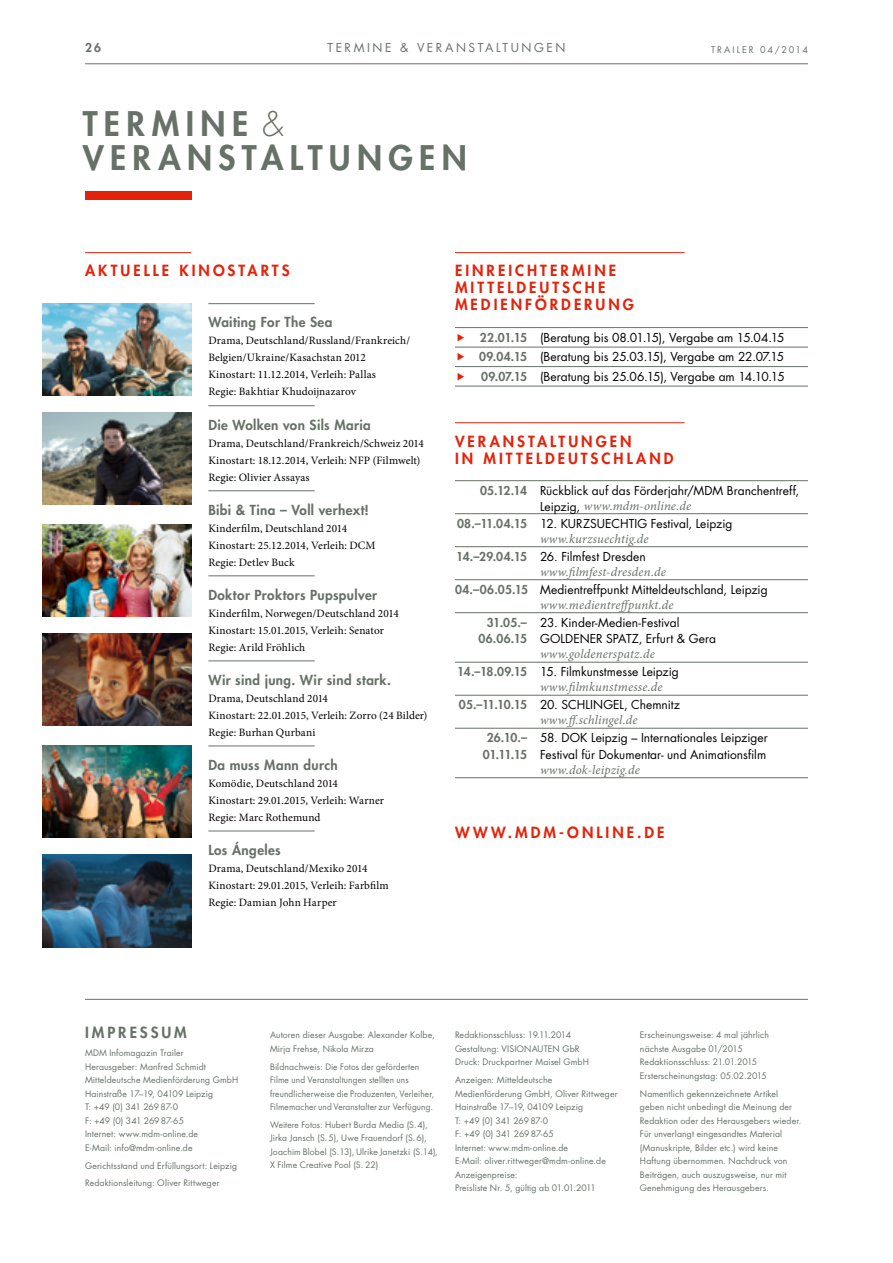
<style>
.page{position:relative;width:893px;height:1263px;background:#fff}
.page>*{position:absolute;margin:0;border:0;box-sizing:border-box;transform-origin:0 0}
.t1{font:800 33px/34px "Futura Std";letter-spacing:.19em;color:#677168}
.t2{font:800 15px/17px "Futura Std";letter-spacing:.2em;color:#e4220a}
.t3{font:800 15px "Futura Std";letter-spacing:.195em;color:#677168}
.t4{font:800 13.5px "Futura Std";letter-spacing:.025em;color:#677168}
.t5{font:italic 12.75px "Minion Pro";letter-spacing:.015em;color:#677168}
.t6{font:12px/19.5px "Futura Std";color:#000;text-align:justify}
.t7{font:12px "Futura Std";letter-spacing:.21em;color:#677168}
.t8{font:800 12px "Futura Std";color:#677168}
.t9{font:11.25px/17px "Minion Pro";letter-spacing:.01em;color:#000}
.t10{font:9px "Futura Std";letter-spacing:.215em;color:#677168}
.t11{font:8.7px/13.5px "Futura Std";letter-spacing:.015em;color:#677168}
.t12{font:8.7px/13.5px "Futura Std";letter-spacing:.015em;color:#677168;scale:.95 1}
.s1{font-weight:300}
.s2{font-weight:800;color:#677168}
</style>
<div class="page">
<hr style="left:85px;top:63px;width:723px;height:1px;background:#677168">
<div style="left:85px;top:191px;width:106px;height:9px;background:#e4220a"></div>
<hr style="left:85px;top:999px;width:723px;height:1px;background:#677168">
<hr style="left:208px;top:303px;width:107px;height:1px;background:#677168">
<hr style="left:208px;top:405px;width:107px;height:1px;background:#677168">
<hr style="left:208px;top:490px;width:107px;height:1px;background:#677168">
<hr style="left:208px;top:575px;width:107px;height:1px;background:#677168">
<hr style="left:208px;top:660px;width:107px;height:1px;background:#677168">
<hr style="left:208px;top:745px;width:107px;height:1px;background:#677168">
<hr style="left:208px;top:831px;width:107px;height:1px;background:#677168">
<hr style="left:85px;top:252px;width:106px;height:1px;background:#e4220a">
<img style="left:43px;top:303px;width:148px;height:92px">
<img style="left:43px;top:412px;width:148px;height:93px">
<img style="left:43px;top:524px;width:148px;height:93px">
<img style="left:43px;top:634px;width:148px;height:92px">
<img style="left:43px;top:745px;width:148px;height:93px">
<img style="left:43px;top:855px;width:148px;height:92px">
<hr style="left:455px;top:252px;width:230px;height:1px;background:#e4220a">
<hr style="left:455px;top:327px;width:353px;height:1px;background:#677168">
<hr style="left:455px;top:347px;width:353px;height:1px;background:#677168">
<hr style="left:455px;top:366px;width:353px;height:1px;background:#677168">
<hr style="left:455px;top:386px;width:353px;height:1px;background:#677168">
<hr style="left:455px;top:422px;width:230px;height:1px;background:#e4220a">
<hr style="left:455px;top:480px;width:353px;height:1px;background:#677168">
<hr style="left:455px;top:513px;width:353px;height:1px;background:#677168">
<hr style="left:455px;top:546px;width:353px;height:1px;background:#677168">
<hr style="left:455px;top:579px;width:353px;height:1px;background:#677168">
<hr style="left:455px;top:612px;width:353px;height:1px;background:#677168">
<hr style="left:455px;top:662px;width:353px;height:1px;background:#677168">
<hr style="left:455px;top:695px;width:353px;height:1px;background:#677168">
<hr style="left:455px;top:728px;width:353px;height:1px;background:#677168">
<hr style="left:455px;top:777px;width:353px;height:1px;background:#677168">
<h3 class="t7" style="left:328px;top:40px;width:239px">TERMINE &amp; VERANSTALTUNGEN</h3>
<h3 class="t8" style="left:85px;top:40px;width:18px">26</h3>
<p class="t10" style="left:711px;top:43px;width:98px">TRAILER 04/2014</p>
<h1 class="t1" style="left:83px;top:107px;width:385px">TERMINE <span class="s1">&amp;<br></span>VERANSTALTUNGEN</h1>
<h2 class="t2" style="left:85px;top:262px;width:206px">AKTUELLE KINOSTARTS</h2>
<h2 class="t2" style="left:455px;top:262px;width:180px">EINREICHTERMINE<br>MITTELDEUTSCHE<br>MEDIENFÖRDERUNG</h2>
<h3 class="t6" style="left:479px;top:328px;width:307px"><span class="s2">22.01.15</span> (Beratung bis 08.01.15), Vergabe am 15.04.15<br><span class="s2">09.04.15</span> (Beratung bis 25.03.15), Vergabe am 22.07.15<br><span class="s2">09.07.15</span> (Beratung bis 25.06.15), Vergabe am 14.10.15</h3>
<h3 class="t4" style="left:208px;top:314px;width:126px">Waiting For The Sea</h3>
<p class="t9" style="left:208px;top:332px;width:203px">Drama, Deutschland/Russland/Frankreich/ Belgien/Ukraine/Kasachstan 2012<br>Kinostart: 11.12.2014, Verleih: Pallas<br>Regie: Bakhtiar Khudoijnazarov</p>
<h3 class="t4" style="left:208px;top:416px;width:164px">Die Wolken von Sils Maria</h3>
<p class="t9" style="left:208px;top:434px;width:217px">Drama, Deutschland/Frankreich/Schweiz 2014<br>Kinostart: 18.12.2014, Verleih: NFP (Filmwelt)<br>Regie: Olivier Assayas</p>
<h3 class="t4" style="left:208px;top:501px;width:162px">Bibi &amp; Tina – Voll verhext!</h3>
<p class="t9" style="left:208px;top:519px;width:169px">Kinderfilm, Deutschland 2014<br>Kinostart: 25.12.2014, Verleih: DCM<br>Regie: Detlev Buck</p>
<h3 class="t4" style="left:208px;top:586px;width:170px">Doktor Proktors Pupspulver</h3>
<p class="t9" style="left:208px;top:605px;width:192px">Kinderfilm, Norwegen/Deutschland 2014<br>Kinostart: 15.01.2015, Verleih: Senator<br>Regie: Arild Fröhlich</p>
<h3 class="t4" style="left:208px;top:671px;width:184px">Wir sind jung. Wir sind stark.</h3>
<p class="t9" style="left:208px;top:690px;width:221px">Drama, Deutschland 2014<br>Kinostart: 22.01.2015, Verleih: Zorro (24 Bilder)<br>Regie: Burhan Qurbani</p>
<h3 class="t4" style="left:208px;top:756px;width:131px">Da muss Mann durch</h3>
<p class="t9" style="left:208px;top:775px;width:177px">Komödie, Deutschland 2014<br>Kinostart: 29.01.2015, Verleih: Warner<br>Regie: Marc Rothemund</p>
<h3 class="t4" style="left:208px;top:841px;width:74px">Los Ángeles</h3>
<p class="t9" style="left:208px;top:860px;width:182px">Drama, Deutschland/Mexiko 2014<br>Kinostart: 29.01.2015, Verleih: Farbfilm<br>Regie: Damian John Harper</p>
<h2 class="t2" style="left:455px;top:432px;width:220px">VERANSTALTUNGEN<br>IN MITTELDEUTSCHLAND</h2>
<h3 class="t6" style="left:480px;top:481px;width:321px"><span class="s2">05.12.14</span> Rückblick auf das Förderjahr/MDM Branchentreff,</h3>
<h3 class="t5" style="left:540px;top:497px;width:153px"><sub>Leipzig,</sub> www.mdm-online.de</h3>
<h3 class="t6" style="left:457px;top:514px;width:277px"><span class="s2">08.–11.04.15</span> 12. KURZSUECHTIG Festival, Leipzig</h3>
<h3 class="t5" style="left:540px;top:530px;width:110px">www.kurzsuechtig.de</h3>
<h3 class="t6" style="left:456px;top:547px;width:191px"><span class="s2">14.–29.04.15</span> 26. Filmfest Dresden</h3>
<h3 class="t5" style="left:540px;top:563px;width:127px">www.filmfest-dresden.de</h3>
<h3 class="t6" style="left:455px;top:580px;width:314px"><span class="s2">04.–06.05.15</span> Medientreffpunkt Mitteldeutschland, Leipzig</h3>
<h3 class="t5" style="left:540px;top:596px;width:135px">www.medientreffpunkt.de</h3>
<h3 class="t6" style="left:478px;top:614px;width:239px;line-height:16.5px;text-indent:8px"><span class="s2">31.05.–</span> 23. Kinder-Medien-Festival<br><span class="s2">06.06.15</span> GOLDENER SPATZ, Erfurt &amp; Gera</h3>
<h3 class="t5" style="left:540px;top:646px;width:116px">www.goldenerspatz.de</h3>
<h3 class="t6" style="left:457px;top:662px;width:223px"><span class="s2">14.–18.09.15</span> 15. Filmkunstmesse Leipzig</h3>
<h3 class="t5" style="left:540px;top:679px;width:124px">www.filmkunstmesse.de</h3>
<h3 class="t6" style="left:459px;top:695px;width:223px"><span class="s2">05.–11.10.15</span> 20. SCHLINGEL, Chemnitz</h3>
<h3 class="t5" style="left:540px;top:712px;width:99px">www.ff.schlingel.de</h3>
<h3 class="t6" style="left:483px;top:730px;width:286px;line-height:16.5px;text-align:center"><span class="s2">26.10.–</span> 58. DOK Leipzig – Internationales Leipziger<br><span class="s2">01.11.15</span> Festival für Dokumentar- und Animationsfilm</h3>
<h3 class="t5" style="left:540px;top:761px;width:101px">www.dok-leipzig.de</h3>
<h2 class="t2" style="left:455px;top:824px;width:211px">WWW.MDM-ONLINE.DE</h2>
<h2 class="t3" style="left:85px;top:1023px;width:103px">IMPRESSUM</h2>
<p class="t11" style="left:85px;top:1046px;width:155px">MDM Infomagazin Trailer<br>Herausgeber: Manfred Schmidt<br>Mitteldeutsche Medienförderung GmbH<br>Hainstraße 17–19, 04109 Leipzig<br>T: +49 (0) 341 269 87-0<br>F: +49 (0) 341 269 87-65<br>Internet: www.mdm-online.de<br>E-Mail: info@mdm-online.de</p>
<p class="t11" style="left:85px;top:1157px;width:154px;line-height:17.7px">Gerichtsstand und Erfüllungsort: Leipzig<br>Redaktionsleitung: Oliver Rittweger</p>
<p class="t11" style="left:270px;top:1028px;width:166px">Autoren dieser Ausgabe: Alexander Kolbe,<br>Mirja Frehse, Nikola Mirza</p>
<p class="t11" style="left:270px;top:1060px;width:166px">Bildnachweis: Die Fotos der geförderten Filme und Veranstaltungen stellten uns freundlicherweise die Produzenten, Verleiher, Filmemacher und Veranstalter zur Verfügung.</p>
<p class="t12" style="left:270px;top:1118px;width:178px">Weitere Fotos: Hubert Burda Media (S. 4), Jirka Jansch (S. 5), Uwe Frauendorf (S. 6), Joachim Blobel (S. 13), Ulrike Janetzki (S. 14), X Filme Creative Pool (S. 22)</p>
<p class="t11" style="left:455px;top:1028px;width:135px">Redaktionsschluss: 19.11.2014<br>Gestaltung: VISIONAUTEN GbR<br>Druck: Druckpartner Maisel GmbH</p>
<p class="t11" style="left:455px;top:1073px;width:164px">Anzeigen: Mitteldeutsche<br>Medienförderung GmbH, Oliver Rittweger<br>Hainstraße 17–19, 04109 Leipzig<br>T: +49 (0) 341 269 87-0<br>F: +49 (0) 341 269 87-65<br>Internet: www.mdm-online.de<br>E-Mail: oliver.rittweger@mdm-online.de<br>Anzeigenpreise:<br>Preisliste Nr. 5, gültig ab 01.01.2011</p>
<p class="t11" style="left:640px;top:1028px;width:131px">Erscheinungsweise: 4 mal jährlich nächste Ausgabe 01/2015<br>Redaktionsschluss: 21.01.2015<br>Ersterscheinungstag: 05.02.2015</p>
<p class="t11" style="left:640px;top:1087px;width:163px">Namentlich gekennzeichnete Artikel geben nicht unbedingt die Meinung der Redaktion oder des Herausgebers wieder.<br>Für unverlangt eingesandtes Material (Manuskripte, Bilder etc.) wird keine Haftung übernommen. Nachdruck von Beiträgen, auch auszugsweise, nur mit Genehmigung des Herausgebers.</p>
</div>
